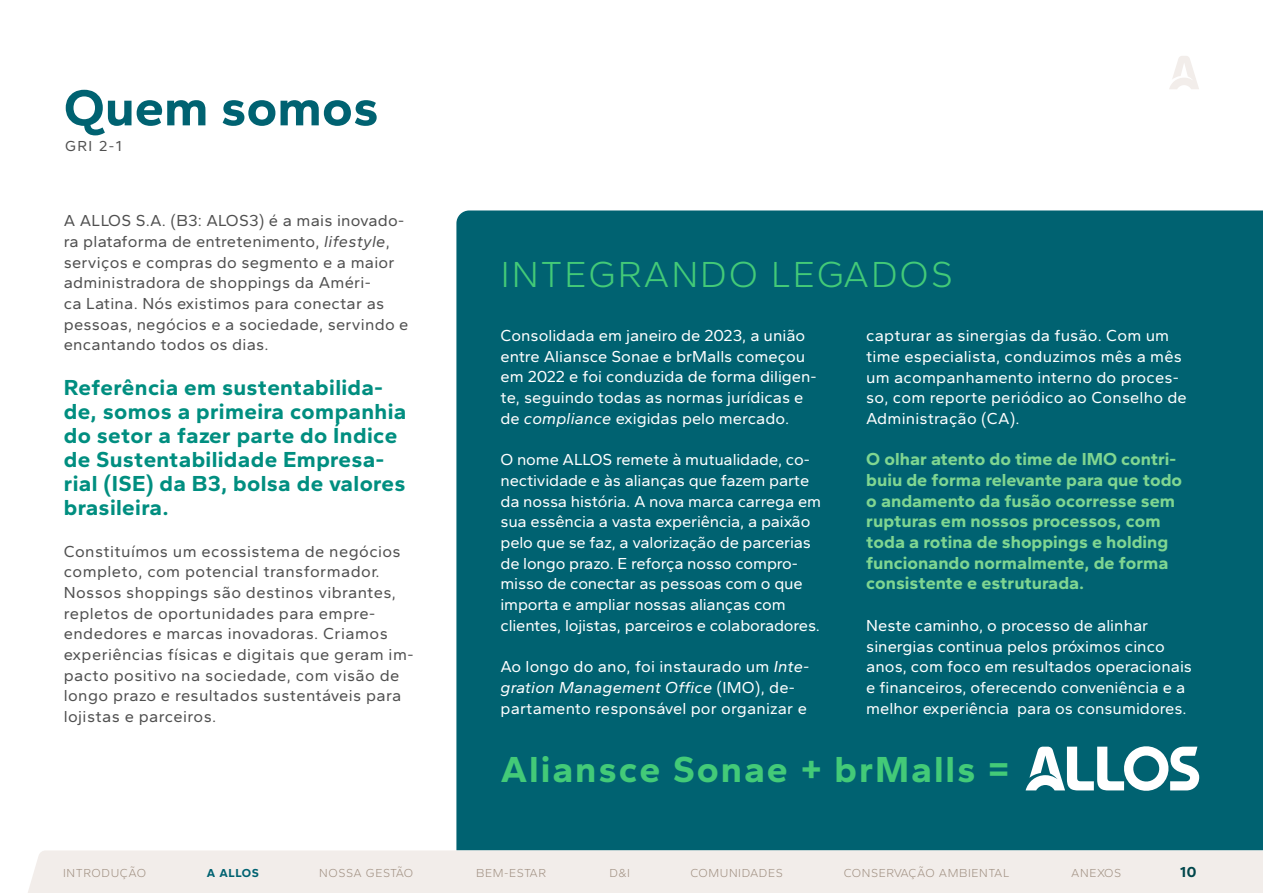
<style>
.page{position:relative;width:1263px;height:893px;background:#fff}
.page>*{position:absolute;margin:0;border:0;box-sizing:border-box;transform-origin:0 0}
.t1{font:700 52.5px "Gantari";color:#006271}
.t2{font:700 37.5px "Gantari";letter-spacing:.05em;color:#43ca78}
.t3{font:300 37.5px "Gantari";letter-spacing:.05em;color:#43ca78}
.t4{font:700 22.5px/24px "Gantari";letter-spacing:.015em;color:#008e80}
.t5{font:700 18px/20.7px "Gantari";color:#80d691}
.t6{font:16.5px/20.7px "Gantari";color:#fff}
.t7{font:16.5px/20.7px "Gantari";letter-spacing:.025em;color:#505050}
.t8{font:15px "Gantari";color:#505050}
.t9{font:700 15px "Gantari";color:#00464b}
.t10{font:300 12px "Gantari";letter-spacing:.05em;color:#a19183}
.t11{font:700 12px "Gantari";letter-spacing:.05em;color:#006271}
.s1{font-style:italic}
</style>
<div class="page">
<div style="left:456px;top:210px;width:807px;height:640px;background:#006271"></div>
<svg style="left:1025px;top:744px;width:174px;height:49px"></svg>
<div style="left:28px;top:850px;width:1235px;height:43px;background:#f2edea"></div>
<svg style="left:1169px;top:56px;width:30px;height:33px"></svg>
<h1 class="t1" style="left:64px;top:74px;width:316px">Quem somos</h1>
<p class="t8" style="left:65px;top:136px;width:58px">GRI 2-1</p>
<p class="t7" style="left:64px;top:210px;width:346px">A ALLOS S.A. (B3: ALOS3) é a mais inovado&shy;ra plataforma de entretenimento, <span class="s1">lifestyle</span>, serviços e compras do segmento e a maior administradora de shoppings da Améri-<br>ca Latina. Nós existimos para conectar as pessoas, negócios e a sociedade, servindo e encantando todos os dias.</p>
<h3 class="t4" style="left:64px;top:375px;width:344px">Referência em sustentabilida&shy;de, somos a primeira companhia do setor a fazer parte do Índice de Sustentabilidade Empresa&shy;rial (ISE) da B3, bolsa de valores brasileira.</h3>
<p class="t7" style="left:64px;top:540px;width:351px">Constituímos um ecossistema de negócios completo, com potencial transformador.<br>Nossos shoppings são destinos vibrantes, repletos de oportunidades para empre&shy;endedores e marcas inovadoras. Criamos experiências físicas e digitais que geram im&shy;pacto positivo na sociedade, com visão de longo prazo e resultados sustentáveis para lojistas e parceiros.</p>
<h2 class="t3" style="left:501px;top:250px;width:453px">INTEGRANDO LEGADOS</h2>
<p class="t6" style="left:500px;top:325px;width:318px">Consolidada em janeiro de 2023, a união entre Aliansce Sonae e brMalls começou em 2022 e foi conduzida de forma diligen&shy;te, seguindo todas as normas jurídicas e de <span class="s1">compliance</span> exigidas pelo mercado.</p>
<p class="t6" style="left:500px;top:449px;width:322px">O nome ALLOS remete à mutualidade, co&shy;nectividade e às alianças que fazem parte da nossa história. A nova marca carrega em sua essência a vasta experiência, a paixão pelo que se faz, a valorização de parcerias de longo prazo. E reforça nosso compro&shy;misso de conectar as pessoas com o que importa e ampliar nossas alianças com clientes, lojistas, parceiros e colaboradores.</p>
<p class="t6" style="left:500px;top:656px;width:310px">Ao longo do ano, foi instaurado um <span class="s1">Inte&shy;gration Management Office</span> (IMO), de&shy;partamento responsável por organizar e</p>
<p class="t6" style="left:866px;top:325px;width:322px">capturar as sinergias da fusão. Com um time especialista, conduzimos mês a mês um acompanhamento interno do proces&shy;so, com reporte periódico ao Conselho de Administração (CA).</p>
<p class="t5" style="left:866px;top:448px;width:317px">O olhar atento do time de IMO contri&shy;buiu de forma relevante para que todo o andamento da fusão ocorresse sem rupturas em nossos processos, com toda a rotina de shoppings e holding funcionando normalmente, de forma consistente e estruturada.</p>
<p class="t6" style="left:866px;top:614px;width:327px">Neste caminho, o processo de alinhar sinergias continua pelos próximos cinco anos, com foco em resultados operacionais e financeiros, oferecendo conveniência e a melhor experiência para os consumidores.</p>
<h2 class="t2" style="left:501px;top:745px;width:510px">Aliansce Sonae + brMalls =</h2>
<p class="t10" style="left:63px;top:865px;width:84px">INTRODUÇÃO</p>
<p class="t11" style="left:207px;top:865px;width:53px">A ALLOS</p>
<p class="t10" style="left:319px;top:865px;width:95px">NOSSA GESTÃO</p>
<p class="t10" style="left:476px;top:865px;width:71px">BEM-ESTAR</p>
<p class="t10" style="left:609px;top:865px;width:22px">D&amp;I</p>
<p class="t10" style="left:690px;top:865px;width:94px">COMUNIDADES</p>
<p class="t10" style="left:844px;top:865px;width:167px">CONSERVAÇÃO AMBIENTAL</p>
<p class="t10" style="left:1071px;top:865px;width:52px">ANEXOS</p>
<p class="t9" style="left:1180px;top:862px;width:18px">10</p>
</div>
